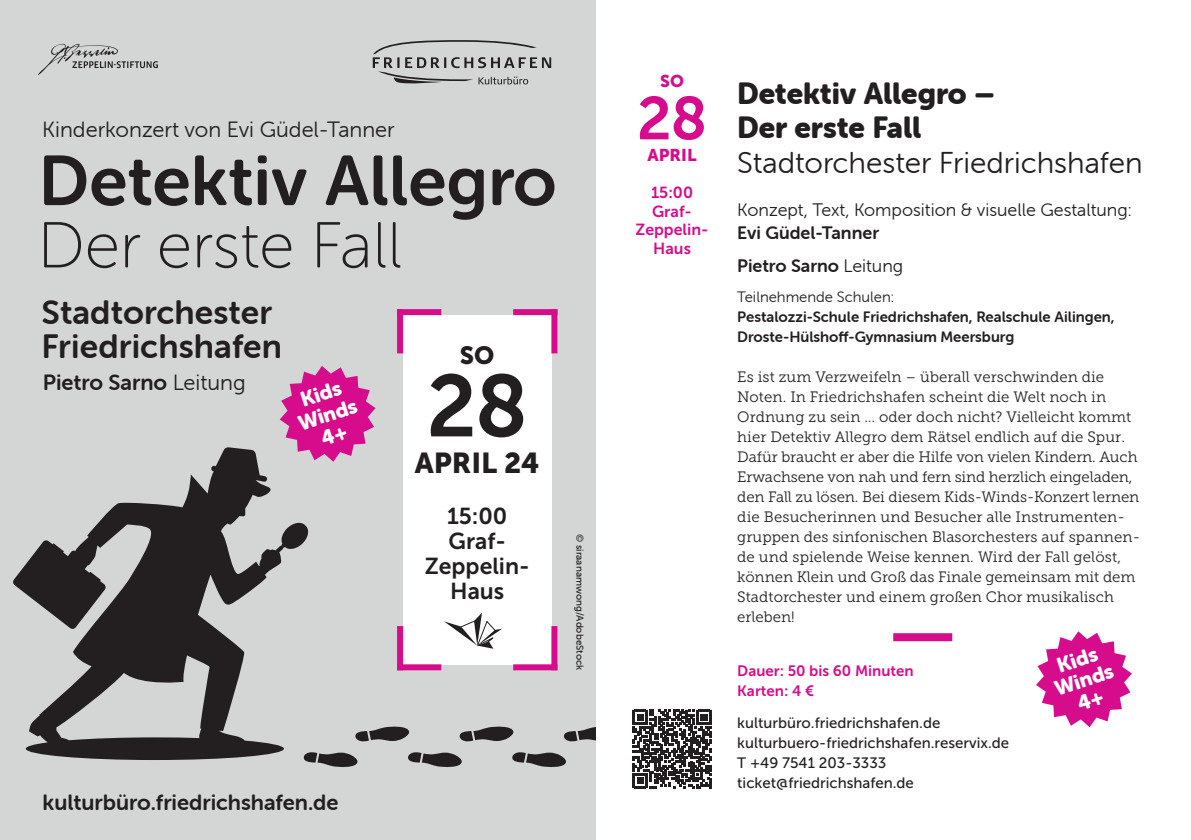
<style>
.page{position:relative;width:1191px;height:840px;background:#fff}
.page>*{position:absolute;margin:0;border:0;box-sizing:border-box;transform-origin:0 0}
.t1{font:87px "Museo Sans 700";color:#231f20}
.t2{font:70px "Museo Sans Rounded 700";color:#231f20}
.t3{font:64.6px "Museo Sans Rounded 100";color:#231f20}
.t4{font:60px "Museo Sans 700";color:#d70c8c}
.t5{font:33.6px/33.6px "Museo Sans Rounded 700";letter-spacing:.005em;color:#231f20}
.t6{font:30px/34.4px "Museo Sans Rounded 300";color:#231f20}
.t7{font:28.6px "Museo Sans 900";color:#231f20}
.t8{font:24.8px "Museo Sans 900";color:#231f20}
.t9{font:23px/25px "Museo Sans 700";color:#231f20;text-align:center}
.t10{font:22px "Museo Sans Rounded 700";color:#231f20}
.t11{font:22px "Museo Sans Rounded 300";color:#231f20}
.t12{font:20.8px/21.4px "Museo Sans Rounded 900";color:#fff;text-align:center}
.t13{font:18px/23px "Museo Sans Rounded 300";color:#231f20}
.t14{font:18px "Museo Sans Rounded 700";color:#231f20}
.t15{font:17px "Museo Sans 900";color:#d70c8c}
.t16{font:16px/18.6px "Museo Sans 700";color:#d70c8c;text-align:center}
.t17{font:15px/20px "Museo Slab 300";letter-spacing:.005em;color:#231f20}
.t18{font:15px/20px "Museo Sans 500";color:#231f20}
.t19{font:15px/20px "Museo Sans Rounded 700";color:#231f20}
.t20{font:15px/20px "Museo Sans 700";color:#d70c8c}
.t21{font:10px "Museo Sans Rounded 500";color:#231f20}
.s1{font-family:"Museo Sans Rounded 300"}
.s2{font-family:"Museo Sans Rounded 900"}
.s3{font-family:"Museo Sans Rounded 700"}
</style>
<div class="page">
<div style="left:0;top:0;width:595px;height:839px;background:#d4d5d5"></div>
<svg style="left:38px;top:44px;width:120px;height:31px"></svg>
<svg style="left:373px;top:40px;width:178px;height:45px"></svg>
<svg style="left:304px;top:752px;width:54px;height:15px"></svg>
<svg style="left:355px;top:726px;width:54px;height:15px"></svg>
<svg style="left:408px;top:752px;width:54px;height:15px"></svg>
<svg style="left:459px;top:726px;width:54px;height:15px"></svg>
<svg style="left:512px;top:752px;width:54px;height:15px"></svg>
<svg style="left:564px;top:727px;width:31px;height:14px"></svg>
<svg style="left:13px;top:447px;width:297px;height:312px"></svg>
<svg style="left:280px;top:366px;width:95px;height:95px"></svg>
<div style="left:403px;top:315px;width:148px;height:349px;background:#fff"></div>
<div style="left:397px;top:309px;width:6px;height:44px;background:#d70c8c"></div>
<div style="left:397px;top:309px;width:44px;height:6px;background:#d70c8c"></div>
<div style="left:551px;top:309px;width:6px;height:44px;background:#d70c8c"></div>
<div style="left:513px;top:309px;width:44px;height:6px;background:#d70c8c"></div>
<div style="left:397px;top:625px;width:6px;height:45px;background:#d70c8c"></div>
<div style="left:397px;top:664px;width:44px;height:6px;background:#d70c8c"></div>
<div style="left:551px;top:625px;width:6px;height:45px;background:#d70c8c"></div>
<div style="left:513px;top:664px;width:44px;height:6px;background:#d70c8c"></div>
<svg style="left:444px;top:612px;width:58px;height:36px"></svg>
<svg style="left:633px;top:709px;width:78px;height:78px"></svg>
<div style="left:893px;top:633px;width:59px;height:8px;background:#d70c8c"></div>
<svg style="left:1036px;top:631px;width:95px;height:95px"></svg>
<p class="t11" style="left:42px;top:117px;width:354px">Kinderkonzert von Evi Güdel-Tanner</p>
<p class="t2" style="left:38px;top:142px;width:520px">Detektiv Allegro</p>
<p class="t3" style="left:37px;top:211px;width:366px">Der erste Fall</p>
<p class="t5" style="left:42px;top:296px;width:242px">Stadtorchester<br>Friedrichshafen</p>
<p class="t10" style="left:43px;top:369px;width:204px">Pietro Sarno <span class="s1">Leitung</span></p>
<p class="t12" style="left:289px;top:393px;width:62px;rotate:-18deg">Kids<br>Winds<br>4+</p>
<p class="t8" style="left:460px;top:341px;width:36px">SO</p>
<p class="t1" style="left:426px;top:357px;width:103px">28</p>
<p class="t7" style="left:415px;top:446px;width:126px">APRIL 24</p>
<p class="t9" style="left:425px;top:503px;width:106px">15:00<br>Graf-<br>Zeppelin-<br>Haus</p>
<p class="t21" style="left:585px;top:534px;width:137px;rotate:90deg">© siraanamwong/AdobeStock</p>
<p class="t10" style="left:43px;top:789px;width:297px">kulturbüro.friedrichshafen.de</p>
<p class="t15" style="left:660px;top:72px;width:25px">SO</p>
<p class="t4" style="left:637px;top:85px;width:72px">28</p>
<p class="t15" style="left:647px;top:146px;width:51px">APRIL</p>
<p class="t16" style="left:635px;top:183px;width:74px">15:00<br>Graf-<br>Zeppelin-<br>Haus</p>
<p class="t6" style="left:737px;top:76px;width:407px"><span class="s2">Detektiv Allegro –<br>Der erste Fall<br></span>Stadtorchester Friedrichshafen</p>
<p class="t13" style="left:737px;top:198px;width:396px">Konzept, Text, Komposition &amp; visuelle Gestaltung:<br><span class="s3">Evi Güdel-Tanner</span></p>
<p class="t14" style="left:737px;top:255px;width:167px">Pietro Sarno <span class="s1">Leitung</span></p>
<p class="t19" style="left:737px;top:286px;width:379px"><span class="s1">Teilnehmende Schulen:<br></span>Pestalozzi-Schule Friedrichshafen, Realschule Ailingen,<br>Droste-Hülshoff-Gymnasium Meersburg</p>
<p class="t17" style="left:737px;top:366px;width:404px">Es ist zum Verzweifeln – überall verschwinden die Noten. In Friedrichshafen scheint die Welt noch in Ordnung zu sein … oder doch nicht? Vielleicht kommt hier Detektiv Allegro dem Rätsel endlich auf die Spur.<br>Dafür braucht er aber die Hilfe von vielen Kindern. Auch Erwachsene von nah und fern sind herzlich eingeladen, den Fall zu lösen. Bei diesem Kids-Winds-Konzert lernen die Besucherinnen und Besucher alle Instrumenten&shy;gruppen des sinfonischen Blas orchesters auf spannen&shy;de und spielende Weise kennen. Wird der Fall gelöst, können Klein und Groß das Finale gemeinsam mit dem Stadt orchester und einem großen Chor musikalisch<br>er leben!</p>
<p class="t20" style="left:737px;top:660px;width:178px">Dauer: 50 bis 60 Minuten<br>Karten: 4 €</p>
<p class="t18" style="left:737px;top:712px;width:273px">kulturbüro.friedrichshafen.de kulturbuero-friedrichshafen.reservix.de<br>T +49 7541 203-3333 ticket@friedrichshafen.de</p>
<p class="t12" style="left:1045px;top:658px;width:62px;rotate:-18deg">Kids<br>Winds<br>4+</p>
</div>
